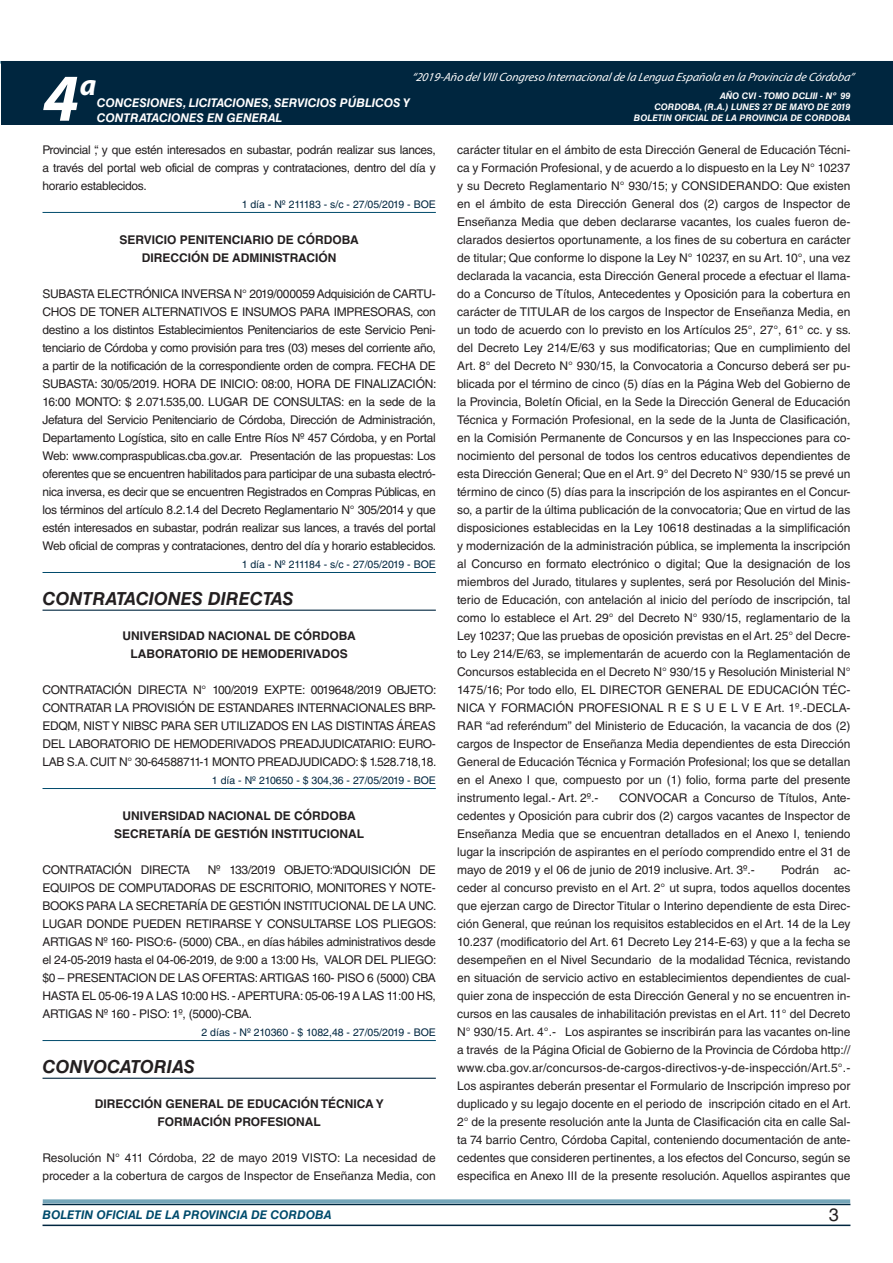
<style>
.page{position:relative;width:893px;height:1263px;background:#fff}
.page>*{position:absolute;margin:0;border:0;box-sizing:border-box;transform-origin:0 0}
.t1{font:italic 700 67.5px "Myriad Pro";color:#fff}
.t2{font:italic 700 30px "Myriad Pro";color:#fff}
.t3{font:italic 700 18px "Helvetica LT Std";color:#231f20}
.t4{font:18px "Helvetica LT Std";color:#231f20}
.t5{font:12px/18px "Helvetica LT Std";letter-spacing:-.02em;color:#231f20;text-align:justify}
.t6{font:700 12px/18px "Helvetica LT Std";color:#231f20;text-align:center}
.t7{font:12px/18px "Helvetica LT Std";color:#231f20}
.t8{font:italic 12px "Myriad Pro";color:#fff}
.t9{font:italic 700 12px/14.4px "Helvetica LT Std";color:#fff}
.t10{font:italic 700 12px "Helvetica LT Std";color:#004b6c}
.t11{font:10.5px "Helvetica LT Std";color:#00263f}
.t12{font:italic 700 9px/10.8px "Helvetica LT Std";color:#fff;text-align:right}
</style>
<div class="page">
<hr style="left:43px;top:1224px;width:807px;height:2px;background:#00263f">
<div style="left:42px;top:1198px;width:809px;height:8px;background:#fff;opacity:.75"></div>
<div style="left:1px;top:61px;width:892px;height:64px;background:#00263f"></div>
<hr style="left:43px;top:212px;width:393px;height:1px;background:#004b6c">
<hr style="left:43px;top:572px;width:393px;height:1px;background:#004b6c">
<hr style="left:43px;top:610px;width:393px;height:1px;background:#00263f">
<hr style="left:43px;top:788px;width:393px;height:1px;background:#004b6c">
<hr style="left:43px;top:1040px;width:393px;height:1px;background:#004b6c">
<hr style="left:43px;top:1078px;width:393px;height:1px;background:#00263f">
<p class="t8" style="left:412px;top:70px;width:444px">“2019-Año delVIIICongreso Internacionalde la Lengua Esp añola en la Provincia de Córdoba”</p>
<h1 class="t1" style="left:43px;top:54px;width:38px">4</h1>
<h2 class="t2" style="left:80px;top:66px;width:18px">a</h2>
<p class="t12" style="left:654px;top:91px;width:198px">AÑO CVI - TOMO DCLIII - Nº 99<br>CORDOBA, (R.A.) LUNES 27 DE MAYO DE 2019</p>
<p class="t9" style="left:97px;top:96px;width:315px">CONCESIONES, LICITACIONES, SERVICIOS PÚBLICOS Y<br>CONTRATACIONES EN GENERAL</p>
<p class="t12" style="left:634px;top:112px;width:218px">BOLETIN OFICIAL DE LA PROVINCIA DE CORDOBA</p>
<p class="t5" style="left:43px;top:141px;width:395px">Provincial “, y que estén interesados en subastar, podrán realizar sus lances, a través del portal web oficial de compras y contrataciones, dentro del día y horario establecidos.</p>
<p class="t11" style="left:242px;top:198px;width:196px">1 día - Nº 211183 - s/c - 27/05/2019 - BOE</p>
<p class="t6" style="left:120px;top:230px;width:241px">SERVICIO PENITENCIARIO DE CÓRDOBA<br>DIRECCIÓN DE ADMINISTRACIÓN</p>
<p class="t5" style="left:43px;top:285px;width:395px">SUBASTA ELECTRÓNICA INVERSA N° 2019/000059 Adquisición de CARTU-CHOS DE TONER ALTERNATIVOS E INSUMOS PARA IMPRESORAS, con destino a los distintos Establecimientos Penitenciarios de este Servicio Peni&shy;tenciario de Córdoba y como provisión para tres (03) meses del corriente año, a partir de la notificación de la correspondiente orden de compra. FECHA DE SUBASTA: 30/05/2019. HORA DE INICIO: 08:00, HORA DE FINALIZACIÓN:<br>16:00 MONTO: $ 2.071.535,00. LUGAR DE CONSULTAS: en la sede de la Jefatura del Servicio Penitenciario de Córdoba, Dirección de Administración, Departamento Logística, sito en calle Entre Ríos Nº 457 Córdoba, y en Portal Web: www.compraspublicas.cba.gov.ar. Presentación de las propuestas: Los oferentes que se encuentren habilitados para participar de una subasta electró&shy;nica inversa, es decir que se encuentren Registrados en Compras Públicas, en los términos del artículo 8.2.1.4 del Decreto Reglamentario N° 305/2014 y que estén interesados en subastar, podrán realizar sus lances, a través del portal Web oficial de compras y contrataciones, dentro del día y horario establecidos.</p>
<p class="t11" style="left:242px;top:558px;width:196px">1 día - Nº 211184 - s/c - 27/05/2019 - BOE</p>
<h3 class="t3" style="left:43px;top:588px;width:252px">CONTRATACIONES DIRECTAS</h3>
<p class="t6" style="left:123px;top:626px;width:235px">UNIVERSIDAD NACIONAL DE CÓRDOBA<br>LABORATORIO DE HEMODERIVADOS</p>
<p class="t5" style="left:43px;top:681px;width:396px">CONTRATACIÓN DIRECTA N° 100/2019 EXPTE: 0019648/2019 OBJETO:<br>CONTRATAR LA PROVISIÓN DE ESTANDARES INTERNACIONALES BRP-EDQM, NIST Y NIBSC PARA SER UTILIZADOS EN LAS DISTINTAS ÁREAS DEL LABORATORIO DE HEMODERIVADOS PREADJUDICATARIO: EURO-LAB S.A. CUIT N° 30-64588711-1 MONTO PREADJUDICADO: $ 1.528.718,18.</p>
<p class="t11" style="left:212px;top:774px;width:225px">1 día - Nº 210650 - $ 304,36 - 27/05/2019 - BOE</p>
<p class="t6" style="left:114px;top:806px;width:251px">UNIVERSIDAD NACIONAL DE CÓRDOBA<br>SECRETARÍA DE GESTIÓN INSTITUCIONAL</p>
<p class="t5" style="left:43px;top:861px;width:149px">CONTRATACIÓN DIRECTA</p>
<p class="t5" style="left:43px;top:861px;width:395px;text-indent:165px">Nº 133/2019 OBJETO:“ADQUISICIÓN DE EQUIPOS DE COMPUTADORAS DE ESCRITORIO, MONITORES Y NOTE-BOOKS PARA LA SECRETARÍA DE GESTIÓN INSTITUCIONAL DE LA UNC.<br>LUGAR DONDE PUEDEN RETIRARSE Y CONSULTARSE LOS PLIEGOS:<br>ARTIGAS Nº 160- PISO:6- (5000) CBA., en días hábiles administrativos desde el 24-05-2019 hasta el 04-06-2019, de 9:00 a 13:00 Hs, VALOR DEL PLIEGO: $0 – PRESENTACION DE LAS OFERTAS: ARTIGAS 160- PISO 6 (5000) CBA HASTA EL 05-06-19 A LAS 10:00 HS. - APERTURA: 05-06-19 A LAS 11:00 HS, ARTIGAS Nº 160 - PISO: 1º, (5000)-CBA.</p>
<p class="t11" style="left:201px;top:1026px;width:236px">2 días - Nº 210360 - $ 1082,48 - 27/05/2019 - BOE</p>
<h3 class="t3" style="left:43px;top:1056px;width:13px">CONVOCATORIAS</h3>
<p class="t6" style="left:95px;top:1094px;width:290px">DIRECCIÓN GENERAL DE EDUCACIÓN TÉCNICA Y<br>FORMACIÓN PROFESIONAL</p>
<p class="t7" style="left:43px;top:1149px;width:395px">Resolución N° 411 Córdoba, 22 de mayo 2019 VISTO: La necesidad de proceder a la cobertura de cargos de Inspector de Enseñanza Media, con</p>
<p class="t5" style="left:457px;top:141px;width:396px">carácter titular en el ámbito de esta Dirección General de Educación Técni&shy;ca y Formación Profesional, y de acuerdo a lo dispuesto en la Ley N° 10237 y su Decreto Reglamentario N° 930/15; y CONSIDERANDO: Que existen en el ámbito de esta Dirección General dos (2) cargos de Inspector de Enseñanza Media que deben declararse vacantes, los cuales fueron de&shy;clarados desiertos oportunamente, a los fines de su cobertura en carácter de titular; Que conforme lo dispone la Ley N° 10237, en su Art. 10°, una vez declarada la vacancia, esta Dirección General procede a efectuar el llama&shy;do a Concurso de Títulos, Antecedentes y Oposición para la cobertura en carácter de TITULAR de los cargos de Inspector de Enseñanza Media, en un todo de acuerdo con lo previsto en los Artículos 25°, 27°, 61° cc. y ss. del Decreto Ley 214/E/63 y sus modificatorias; Que en cumplimiento del Art. 8° del Decreto N° 930/15, la Convocatoria a Concurso deberá ser pu&shy;blicada por el término de cinco (5) días en la Página Web del Gobierno de la Provincia, Boletín Oficial, en la Sede la Dirección General de Educación Técnica y Formación Profesional, en la sede de la Junta de Clasificación, en la Comisión Permanente de Concursos y en las Inspecciones para co&shy;nocimiento del personal de todos los centros educativos dependientes de esta Dirección General; Que en el Art. 9° del Decreto N° 930/15 se prevé un término de cinco (5) días para la inscripción de los aspirantes en el Concur&shy;so, a partir de la última publicación de la convocatoria; Que en virtud de las disposiciones establecidas en la Ley 10618 destinadas a la simplificación y modernización de la administración pública, se implementa la inscripción al Concurso en formato electrónico o digital; Que la designación de los miembros del Jurado, titulares y suplentes, será por Resolución del Minis&shy;terio de Educación, con antelación al inicio del período de inscripción, tal como lo establece el Art. 29° del Decreto N° 930/15, reglamentario de la Ley 10237; Que las pruebas de oposición previstas en el Art. 25° del Decre&shy;to Ley 214/E/63, se implementarán de acuerdo con la Reglamentación de Concursos establecida en el Decreto N° 930/15 y Resolución Ministerial N° 1475/16; Por todo ello, EL DIRECTOR GENERAL DE EDUCACIÓN TÉC-NICA Y FORMACIÓN PROFESIONAL R E S U E L V E Art. 1º.-DECLA-RAR “ad referéndum” del Ministerio de Educación, la vacancia de dos (2) cargos de Inspector de Enseñanza Media dependientes de esta Dirección General de Educación Técnica y Formación Profesional; los que se detallan en el Anexo I que, compuesto por un (1) folio, forma parte del presente instrumento legal.- Art. 2º.-</p>
<p class="t5" style="left:457px;top:789px;width:395px;text-indent:162px">CONVOCAR a Concurso de Títulos, Ante&shy;cedentes y Oposición para cubrir dos (2) cargos vacantes de Inspector de Enseñanza Media que se encuentran detallados en el Anexo I, teniendo lugar la inscripción de aspirantes en el período comprendido entre el 31 de mayo de 2019 y el 06 de junio de 2019 inclusive. Art. 3º.-</p>
<p class="t5" style="left:457px;top:861px;width:395px;text-indent:324px">Podrán ac&shy;ceder al concurso previsto en el Art. 2° ut supra, todos aquellos docentes que ejerzan cargo de Director Titular o Interino dependiente de esta Direc&shy;ción General, que reúnan los requisitos establecidos en el Art. 14 de la Ley 10.237 (modificatorio del Art. 61 Decreto Ley 214-E-63) y que a la fecha se desempeñen en el Nivel Secundario de la modalidad Técnica, revistando en situación de servicio activo en establecimientos dependientes de cual&shy;quier zona de inspección de esta Dirección General y no se encuentren in&shy;cursos en las causales de inhabilitación previstas en el Art. 11° del Decreto N° 930/15. Art. 4°.- Los aspirantes se inscribirán para las vacantes on-line a través de la Página Oficial de Gobierno de la Provincia de Córdoba http:// www.cba.gov.ar/concursos-de-cargos-directivos-y-de-inspección/Art.5°.- Los aspirantes deberán presentar el Formulario de Inscripción impreso por duplicado y su legajo docente en el periodo de inscripción citado en el Art.<br>2° de la presente resolución ante la Junta de Clasificación cita en calle Sal&shy;ta 74 barrio Centro, Córdoba Capital, conteniendo documentación de ante&shy;cedentes que consideren pertinentes, a los efectos del Concurso, según se especifica en Anexo III de la presente resolución. Aquellos aspirantes que</p>
<p class="t10" style="left:43px;top:1208px;width:290px">BOLETIN OFICIAL DE LA PROVINCIA DE CORDOBA</p>
<h3 class="t4" style="left:829px;top:1204px;width:12px">3</h3>
</div>
